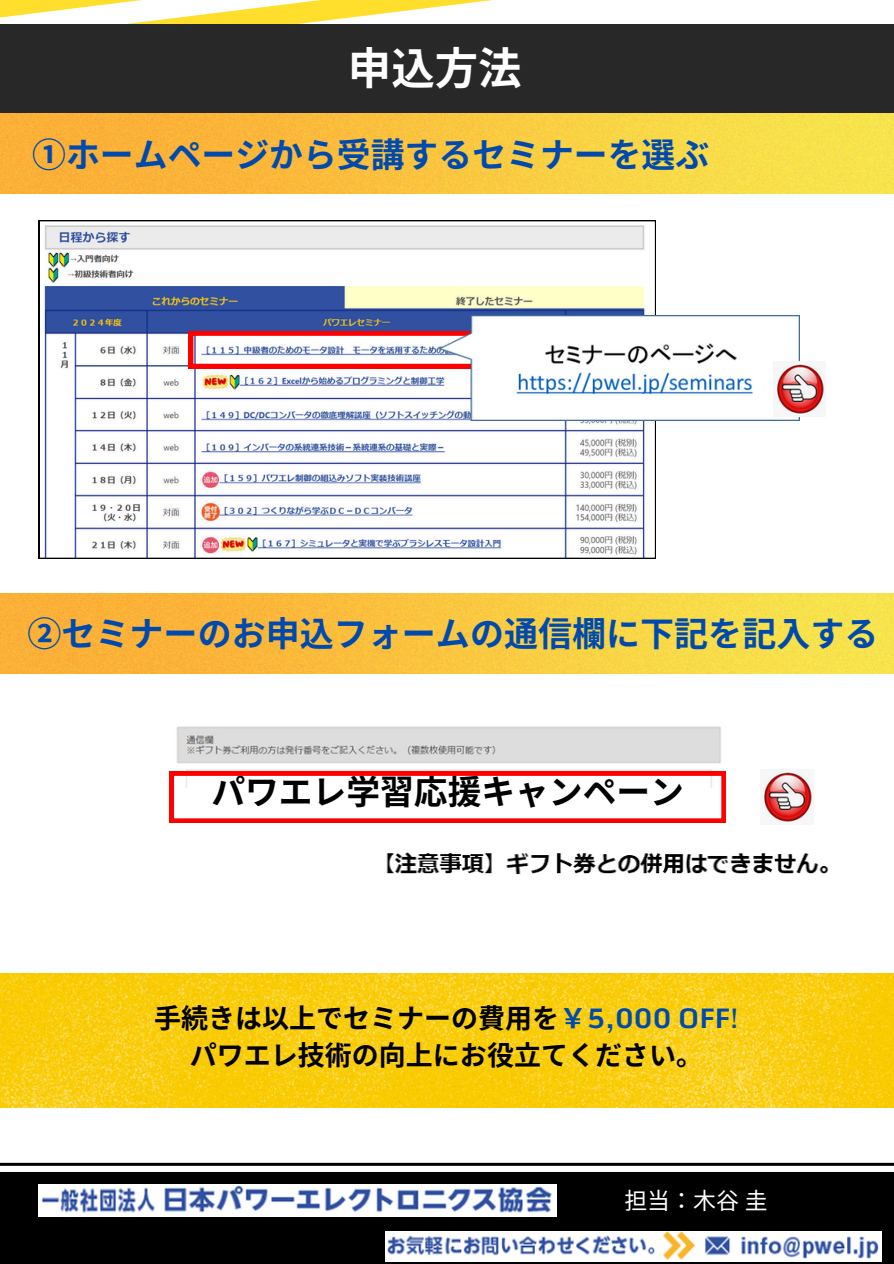
<style>
.page{position:relative;width:894px;height:1264px;background:#fff}
.page>*{position:absolute;margin:0;border:0;box-sizing:border-box;transform-origin:0 0}
.t1{font:700 43.5px "Noto Sans CJ Ksc";color:#fff}
.t2{font:700 34.05px "Noto Sans CJ Ksc";color:#004aad}
.t3{font:700 33.9px "Noto Sans CJ Ksc";color:#004aad}
.t4{font:700 33.75px "Noto Sans CJ Ksc";color:#000}
.t5{font:700 27px/37.2px "Noto Sans CJ Ksc";color:#000;text-align:center}
.t6{font:22.95px "Noto Sans CJ Ksc";color:#fff}
.s1{color:#004aad}
.s2{font-family:"Monda";color:#004aad}
</style>
<div class="page">
<svg style="left:0;top:0;width:893px;height:25px"></svg>
<svg style="left:39px;top:220px;width:616px;height:339px"></svg>
<img style="left:0;top:593px;width:893px;height:80px">
<img style="left:176px;top:726px;width:550px;height:61px">
<img style="left:386px;top:852px;width:443px;height:23px">
<svg style="left:0;top:1162px;width:893px;height:3px;background:#474747"></svg>
<svg style="left:0;top:1165px;width:893px;height:98px;background:#1f1f1f"></svg>
<img style="left:39px;top:1184px;width:517px;height:32px">
<img style="left:385px;top:1231px;width:496px;height:29px">
<img style="left:0;top:25px;width:893px;height:169px">
<img style="left:0;top:973px;width:893px;height:134px">
<img style="left:762px;top:771px;width:51px;height:52px">
<svg style="left:189px;top:331px;width:250px;height:37px"></svg>
<img style="left:439px;top:315px;width:360px;height:106px">
<img style="left:772px;top:361px;width:53px;height:55px">
<svg style="left:169px;top:771px;width:556px;height:51px"></svg>
<h2 class="t1" style="left:348px;top:33px;width:173px">申込方法</h2>
<p class="t3" style="left:32px;top:128px;width:678px">①ホームページから受講するセミナーを選ぶ</p>
<h4 class="t2" style="left:27px;top:606px;width:852px">②セミナーのお申込フォームの通信欄に下記を記入する</h4>
<p class="t4" style="left:211px;top:764px;width:474px">パワエレ学習応援キャンペーン</p>
<h3 class="t5" style="left:154px;top:998px;width:586px">手続きは以上でセミナーの費用を<span class="s1">￥</span><span class="s2">5,000 OFF!</span>パワエレ技術の向上にお役立てください。</h3>
<p class="t6" style="left:624px;top:1181px;width:145px">担当： 木谷圭</p>
</div>
